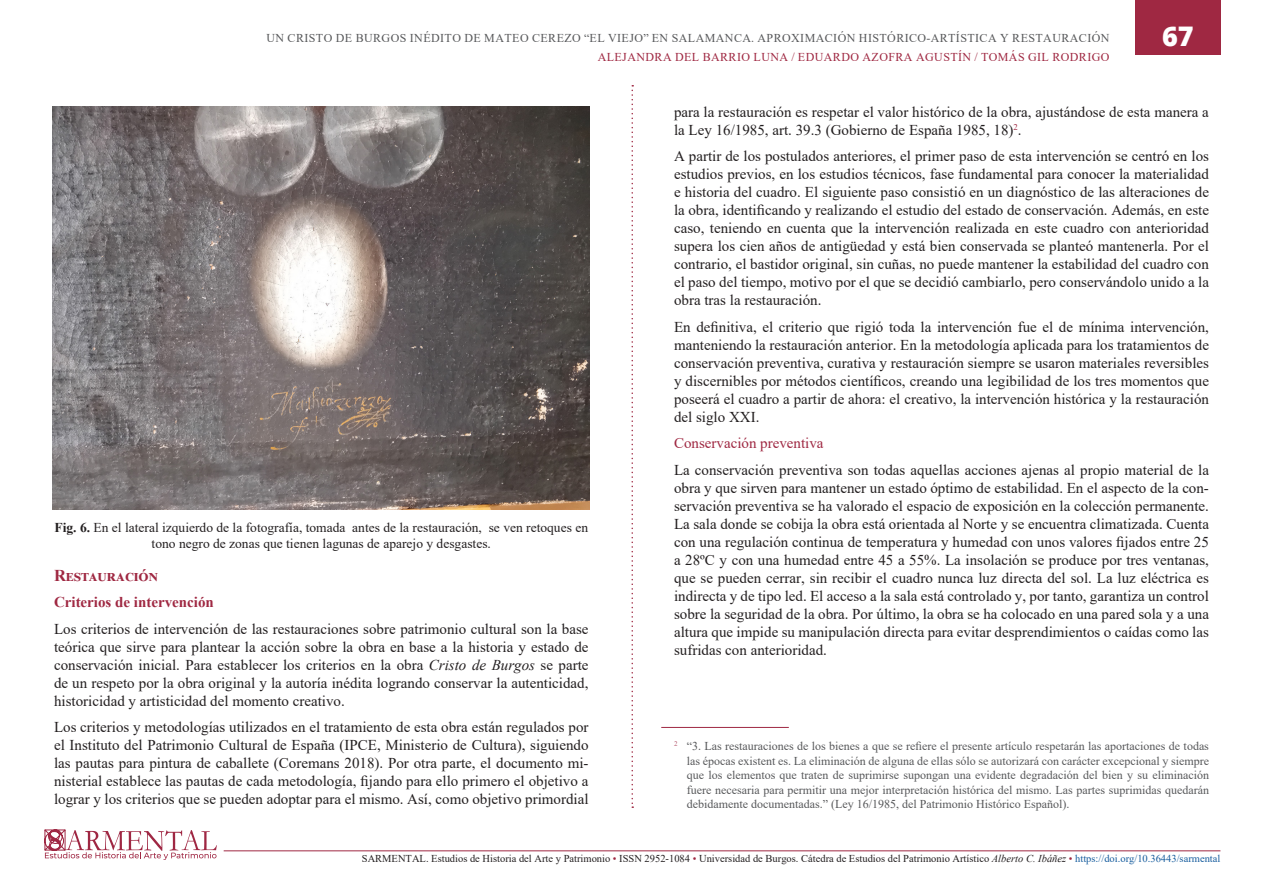
<style>
.page{position:relative;width:1263px;height:893px;background:#fff}
.page>*{position:absolute;margin:0;border:0;box-sizing:border-box;transform-origin:0 0}
.t1{font:800 27px "Open Sans";color:#fff}
.Apartado-1{font:700 16.5px "Times New Roman";color:#9f2842}
.Párrafo-General{font:15px/18px "Times New Roman";color:#231f20;text-align:justify}
.Apartado-2{font:700 15px "Times New Roman";color:#9f2842}
.Apartado-3{font:15px "Times New Roman";color:#9f2842}
.Pie-Figura{font:13.5px/16.2px "Times New Roman";color:#231f20;text-align:center}
.Nota-pie{font:12px/14.4px "Times New Roman";letter-spacing:.035em;color:#57585a;text-align:justify}
.t2{font:12px "Times New Roman";letter-spacing:.035em;color:#9f2842}
.t3{font:10.5px "Times New Roman";color:#231f20}
.s1{font-weight:700}
.s2{font-style:italic}
.s3{color:#9f2842}
.s4{color:#175d9e}
</style>
<div class="page">
<svg style="left:631px;top:85px;width:2px;height:723px"></svg>
<div style="left:1135px;top:0;width:85px;height:54px;background:#9f2842"></div>
<svg style="left:45px;top:829px;width:172px;height:31px"></svg>
<hr style="left:224px;top:850px;width:996px;height:1px;background:#9f2842">
<hr style="left:661px;top:727px;width:128px;height:1px;background:#9f2842">
<img style="left:53px;top:106px;width:537px;height:403px">
<p class="Nota-pie" style="left:266px;top:31px;width:844px">UN CRISTO DE BURGOS INÉDITO DE MATEO CEREZO “EL VIEJO” EN SALAMANCA. APROXIMACIÓN HISTÓRICO-ARTÍSTICA Y RESTAURACIÓN</p>
<p class="t2" style="left:598px;top:49px;width:513px">ALEJANDRA DEL BARRIO LUNA / EDUARDO AZOFRA AGUSTÍN / TOMÁS GIL RODRIGO</p>
<h1 class="t1" style="left:1162px;top:15px;width:33px">67</h1>
<p class="Pie-Figura" style="left:55px;top:519px;width:535px"><span class="s1">Fig. 6.</span> En el lateral izquierdo de la fotografía, tomada antes de la restauración, se ven retoques en tono negro de zonas que tienen lagunas de aparejo y desgastes.</p>
<p class="Apartado-1" style="left:54px;top:563px;width:106px">Restauración</p>
<p class="Apartado-2" style="left:54px;top:591px;width:161px">Criterios de intervención</p>
<p class="Párrafo-General" style="left:54px;top:619px;width:536px">Los criterios de intervención de las restauraciones sobre patrimonio cultural son la base teórica que sirve para plantear la acción sobre la obra en base a la historia y estado de conservación inicial. Para establecer los criterios en la obra <span class="s2">Cristo de Burgos</span> se parte de un respeto por la obra original y la autoría inédita logrando conservar la autenticidad, historicidad y artisticidad del momento creativo.</p>
<p class="Párrafo-General" style="left:54px;top:718px;width:536px">Los criterios y metodologías utilizados en el tratamiento de esta obra están regulados por el Instituto del Patrimonio Cultural de España (IPCE, Ministerio de Cultura), siguiendo las pautas para pintura de caballete (Coremans 2018). Por otra parte, el documento mi&shy;nisterial establece las pautas de cada metodología, fijando para ello primero el objetivo a lograr y los criterios que se pueden adoptar para el mismo. Así, como objetivo primordial</p>
<p class="Párrafo-General" style="left:674px;top:102px;width:536px">para la restauración es respetar el valor histórico de la obra, ajustándose de esta manera a la Ley 16/1985, art. 39.3 (Gobierno de España 1985, 18)<sup>2</sup>.</p>
<p class="Párrafo-General" style="left:674px;top:147px;width:536px">A partir de los postulados anteriores, el primer paso de esta intervención se centró en los estudios previos, en los estudios técnicos, fase fundamental para conocer la materialidad e historia del cuadro. El siguiente paso consistió en un diagnóstico de las alteraciones de la obra, identificando y realizando el estudio del estado de conservación. Además, en este caso, teniendo en cuenta que la intervención realizada en este cuadro con anterioridad supera los cien años de antigüedad y está bien conservada se planteó mantenerla. Por el contrario, el bastidor original, sin cuñas, no puede mantener la estabilidad del cuadro con el paso del tiempo, motivo por el que se decidió cambiarlo, pero conservándolo unido a la obra tras la restauración.</p>
<p class="Párrafo-General" style="left:674px;top:317px;width:536px">En definitiva, el criterio que rigió toda la intervención fue el de mínima intervención, manteniendo la restauración anterior. En la metodología aplicada para los tratamientos de conservación preventiva, curativa y restauración siempre se usaron materiales reversibles y discernibles por métodos científicos, creando una legibilidad de los tres momentos que poseerá el cuadro a partir de ahora: el creativo, la intervención histórica y la restauración del siglo XXI.</p>
<p class="Apartado-3" style="left:674px;top:433px;width:151px">Conservación preventiva</p>
<p class="Párrafo-General" style="left:674px;top:460px;width:536px">La conservación preventiva son todas aquellas acciones ajenas al propio material de la obra y que sirven para mantener un estado óptimo de estabilidad. En el aspecto de la con&shy;servación preventiva se ha valorado el espacio de exposición en la colección permanente.<br>La sala donde se cobija la obra está orientada al Norte y se encuentra climatizada. Cuenta con una regulación continua de temperatura y humedad con unos valores fijados entre 25 a 28ºC y con una humedad entre 45 a 55%. La insolación se produce por tres ventanas, que se pueden cerrar, sin recibir el cuadro nunca luz directa del sol. La luz eléctrica es indirecta y de tipo led. El acceso a la sala está controlado y, por tanto, garantiza un control sobre la seguridad de la obra. Por último, la obra se ha colocado en una pared sola y a una altura que impide su manipulación directa para evitar desprendimientos o caídas como las sufridas con anterioridad.</p>
<p class="Nota-pie" style="left:687px;top:739px;width:524px;text-indent:-13px"><sup>2</sup> “3. Las restauraciones de los bienes a que se refiere el presente artículo respetarán las aportaciones de todas las épocas existent es. La eliminación de alguna de ellas sólo se autorizará con carácter excepcional y siempre que los elementos que traten de suprimirse supongan una evidente degradación del bien y su eliminación fuere necesaria para permitir una mejor interpretación histórica del mismo. Las partes suprimidas quedarán debidamente documentadas.” (Ley 16/1985, del Patrimonio Histórico Español).</p>
<p class="t3" style="left:362px;top:851px;width:860px">SARMENTAL. Estudios de Historia del Arte y Patrimonio <span class="s3">•</span> ISSN 2952-1084 <span class="s3">•</span> Universidad de Burgos. Cátedra de Estudios del Patrimonio Artístico <span class="s2">Alberto C. Ibáñez</span> <span class="s3">•</span> <span class="s4">https://doi.org/10.36443/sarmental</span></p>
</div>
